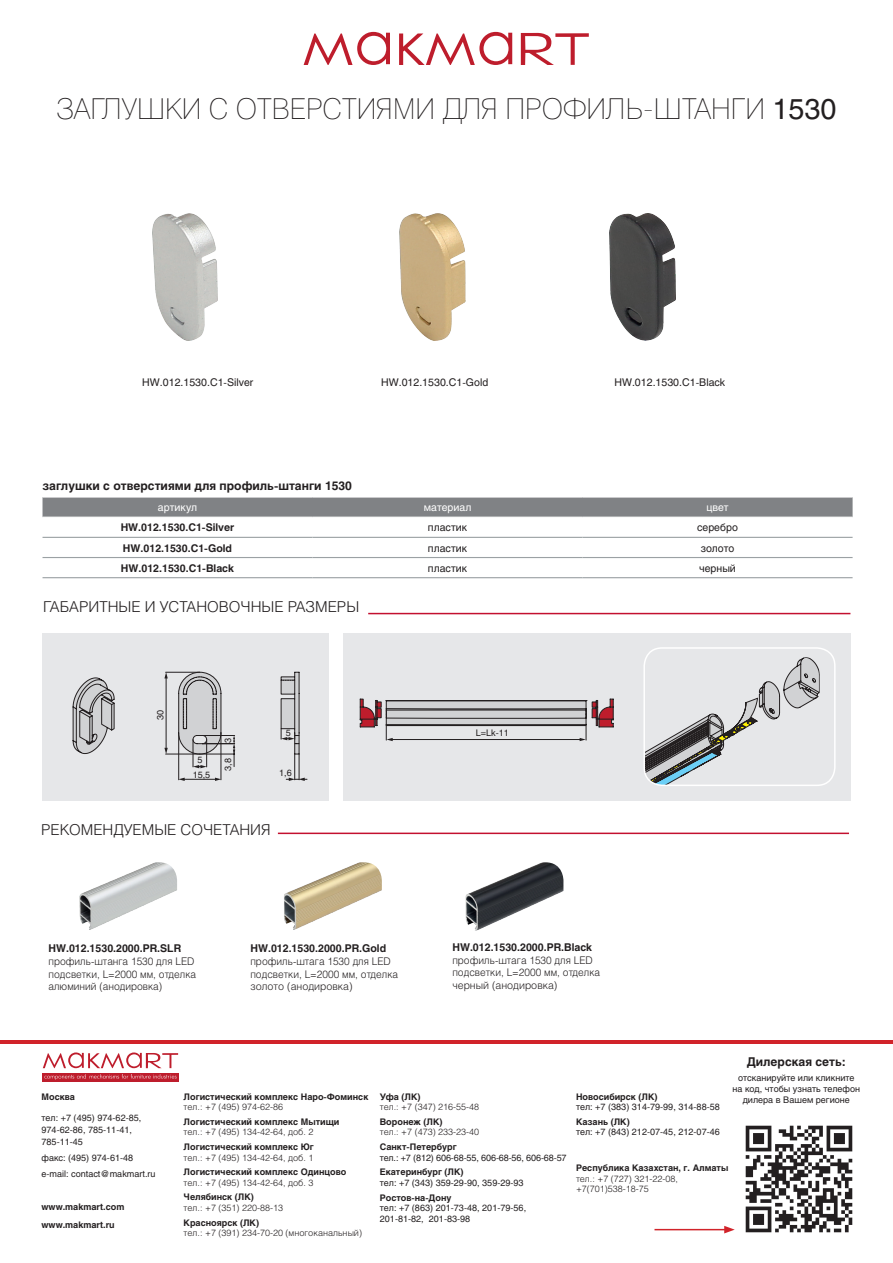
<style>
.page{position:relative;width:893px;height:1263px;background:#fff}
.page>*{position:absolute;margin:0;border:0;box-sizing:border-box;transform-origin:0 0}
.артикулы{font:28.5px "Helios Thin C";color:#231f20}
.t1{font:300 15px "Helios";color:#231f20}
.артикулы-2{font:700 12px "Helios C";color:#231f20}
.t2{font:700 10.65px "Helios C";color:#231f20}
.t3{font:300 10.65px "Helios";color:#231f20}
.t4{font:300 10.5px "Helios";color:#231f20;scale:.96 1}
.t5{font:700 10.5px "Helios";color:#231f20}
.t6{font:10.5px "Helios";color:#231f20}
.t7{font:10.5px "Helios C";color:#231f20}
.t8{font:10.5px "Helios C";color:#fff}
.схемы{font:9px/12px "Helios C";color:#231f20}
.t9{font:700 9px/17.5px "Helios C";color:#231f20}
.t10{font:300 9px/10.5px "Helios";color:#231f20}
.s1{font-family:"Helios"}
</style>
<div class="page">
<svg style="left:399px;top:32px;width:113px;height:33px"></svg>
<svg style="left:304px;top:32px;width:86px;height:33px"></svg>
<svg style="left:521px;top:33px;width:68px;height:32px"></svg>
<hr style="left:0;top:1040px;width:893px;height:3px;background:#d1232a">
<img style="left:745px;top:1125px;width:108px;height:108px">
<div style="left:43px;top:1073px;width:136px;height:8px;background:#be1d2c"></div>
<svg style="left:44px;top:1074px;width:133px;height:6px"></svg>
<svg style="left:43px;top:1052px;width:135px;height:16px"></svg>
<hr style="left:654px;top:1229px;width:72px;height:1px;background:#d1232a">
<svg style="left:724px;top:1226px;width:11px;height:7px"></svg>
<img style="left:153px;top:213px;width:64px;height:128px">
<img style="left:400px;top:213px;width:66px;height:128px">
<img style="left:609px;top:213px;width:66px;height:128px">
<hr style="left:368px;top:613px;width:482px;height:1px;background:#c3102f">
<div style="left:43px;top:498px;width:810px;height:19px;background:#808285"></div>
<hr style="left:43px;top:537px;width:270px;height:1px;background:#9ba1a4">
<hr style="left:313px;top:537px;width:270px;height:1px;background:#9ba1a4">
<hr style="left:583px;top:537px;width:270px;height:1px;background:#9ba1a4">
<hr style="left:43px;top:557px;width:270px;height:1px;background:#9ba1a4">
<hr style="left:313px;top:557px;width:270px;height:1px;background:#9ba1a4">
<hr style="left:583px;top:557px;width:270px;height:1px;background:#9ba1a4">
<hr style="left:43px;top:577px;width:270px;height:1px;background:#9ba1a4">
<hr style="left:313px;top:577px;width:270px;height:1px;background:#9ba1a4">
<hr style="left:583px;top:577px;width:270px;height:1px;background:#9ba1a4">
<div style="left:43px;top:633px;width:286px;height:168px;background:#e6e7e9"></div>
<div style="left:343px;top:633px;width:507px;height:168px;background:#e6e7e9"></div>
<hr style="left:278px;top:832px;width:571px;height:2px;background:#c3102f">
<img style="left:79px;top:862px;width:98px;height:68px">
<img style="left:284px;top:862px;width:98px;height:68px">
<img style="left:465px;top:862px;width:98px;height:68px">
<svg style="left:72px;top:671px;width:235px;height:110px"></svg>
<svg style="left:360px;top:698px;width:254px;height:43px"></svg>
<svg style="left:646px;top:657px;width:174px;height:126px"></svg>
<div style="left:643px;top:647px;width:193px;height:139px;border:2px solid #fff;border-radius:18px"></div>
<p class="артикулы" style="left:56px;top:92px;width:782px">ЗАГЛУШКИ С ОТВЕРСТИЯМИ ДЛЯ ПРОФИЛЬ-ШТАНГИ <span class="s1">1530</span></p>
<p class="t6" style="left:142px;top:376px;width:113px">HW.012.1530.C1-Silver</p>
<p class="t6" style="left:381px;top:376px;width:109px">HW.012.1530.C1-Gold</p>
<p class="t6" style="left:614px;top:376px;width:112px">HW.012.1530.C1-Black</p>
<p class="артикулы-2" style="left:43px;top:478px;width:311px">заглушки с отверстиями для профиль-штанги 1530</p>
<p class="t8" style="left:158px;top:501px;width:41px">артикул</p>
<p class="t8" style="left:424px;top:501px;width:49px">материал</p>
<p class="t8" style="left:706px;top:501px;width:24px">цвет</p>
<p class="t5" style="left:121px;top:521px;width:115px">HW.012.1530.C1-Silver</p>
<p class="t7" style="left:428px;top:521px;width:41px">пластик</p>
<p class="t7" style="left:697px;top:521px;width:42px">серебро</p>
<p class="t5" style="left:123px;top:542px;width:111px">HW.012.1530.C1-Gold</p>
<p class="t7" style="left:428px;top:541px;width:41px">пластик</p>
<p class="t7" style="left:701px;top:541px;width:35px">золото</p>
<p class="t5" style="left:121px;top:562px;width:115px">HW.012.1530.C1-Black</p>
<p class="t7" style="left:428px;top:562px;width:41px">пластик</p>
<p class="t7" style="left:699px;top:562px;width:38px">черный</p>
<p class="t1" style="left:43px;top:598px;width:318px">ГАБАРИТНЫЕ И УСТАНОВОЧНЫЕ РАЗМЕРЫ</p>
<p class="схемы" style="left:154px;top:720px;width:12px;rotate:-90deg">30</p>
<p class="схемы" style="left:222px;top:743px;width:7px;rotate:-90deg">3</p>
<p class="схемы" style="left:286px;top:727px;width:7px">5</p>
<p class="схемы" style="left:197px;top:754px;width:7px">5</p>
<p class="схемы" style="left:222px;top:771px;width:14px;rotate:-90deg">3,8</p>
<p class="схемы" style="left:193px;top:768px;width:19px">15,5</p>
<p class="схемы" style="left:279px;top:767px;width:14px">1,6</p>
<p class="t1" style="left:41px;top:821px;width:231px">РЕКОМЕНДУЕМЫЕ СОЧЕТАНИЯ</p>
<p class="t2" style="left:48px;top:942px;width:134px">HW.012.1530.2000.PR.SLR</p>
<p class="t4" style="left:48px;top:955px;width:154px">профиль-штанга 1530 для LED</p>
<p class="t4" style="left:48px;top:968px;width:155px">подсветки, L=2000 мм, отделка</p>
<p class="t4" style="left:48px;top:980px;width:120px">алюминий (анодировка)</p>
<p class="t2" style="left:250px;top:942px;width:137px">HW.012.1530.2000.PR.Gold</p>
<p class="t4" style="left:250px;top:955px;width:148px">профиль-штага 1530 для LED</p>
<p class="t4" style="left:250px;top:968px;width:155px">подсветки, L=2000 мм, отделка</p>
<p class="t3" style="left:250px;top:980px;width:104px">золото (анодировка)</p>
<p class="схемы" style="left:476px;top:726px;width:35px">L=Lk-11</p>
<p class="t2" style="left:452px;top:941px;width:141px">HW.012.1530.2000.PR.Black</p>
<p class="t4" style="left:452px;top:954px;width:148px">профиль-штага 1530 для LED</p>
<p class="t4" style="left:452px;top:966px;width:155px">подсветки, L=2000 мм, отделка</p>
<p class="t3" style="left:452px;top:979px;width:107px">черный (анодировка)</p>
<p class="t9" style="left:42px;top:1087px;width:35px">Москва</p>
<p class="схемы" style="left:42px;top:1111px;width:101px">тел: +7 (495) 974-62-85,<br>974-62-86, 785-11-41,<br>785-11-45</p>
<p class="схемы" style="left:42px;top:1149px;width:116px;line-height:16.2px">факс: (495) 974-61-48 e-mail: contact@makmart.ru</p>
<p class="t9" style="left:42px;top:1198px;width:84px">www.makmart.com www.makmart.ru</p>
<p class="t9" style="left:184px;top:1087px;width:186px">Логистический комплекс Наро-Фоминск</p>
<p class="t10" style="left:184px;top:1101px;width:101px">тел.: +7 (495) 974-62-86</p>
<p class="t9" style="left:184px;top:1113px;width:157px">Логистический комплекс Мытищи</p>
<p class="t10" style="left:184px;top:1127px;width:131px">тел.: +7 (495) 134-42-64, доб. 2</p>
<p class="t9" style="left:184px;top:1138px;width:132px">Логистический комплекс Юг</p>
<p class="t10" style="left:184px;top:1152px;width:131px">тел.: +7 (495) 134-42-64, доб. 1</p>
<p class="t9" style="left:184px;top:1163px;width:164px">Логистический комплекс Одинцово</p>
<p class="t10" style="left:184px;top:1177px;width:131px">тел.: +7 (495) 134-42-64, доб. 3</p>
<p class="t9" style="left:184px;top:1188px;width:72px">Челябинск (ЛК)</p>
<p class="t10" style="left:184px;top:1202px;width:101px">тел.: +7 (351) 220-88-13</p>
<p class="t9" style="left:184px;top:1213px;width:77px">Красноярск (ЛК)</p>
<p class="t10" style="left:184px;top:1227px;width:180px">тел.: +7 (391) 234-70-20 (многоканальный)</p>
<p class="t9" style="left:380px;top:1087px;width:42px">Уфа (ЛК)</p>
<p class="t10" style="left:380px;top:1101px;width:101px">тел.: +7 (347) 216-55-48</p>
<p class="t9" style="left:380px;top:1113px;width:64px">Воронеж (ЛК)</p>
<p class="t10" style="left:380px;top:1127px;width:101px">тел.: +7 (473) 233-23-40</p>
<p class="t9" style="left:380px;top:1138px;width:78px">Санкт-Петербург</p>
<p class="схемы" style="left:380px;top:1151px;width:188px">тел.: +7 (812) 606-68-55, 606-68-56, 606-68-57</p>
<p class="t9" style="left:380px;top:1163px;width:85px">Екатеринбург (ЛК)</p>
<p class="схемы" style="left:380px;top:1176px;width:145px">тел: +7 (343) 359-29-90, 359-29-93</p>
<p class="t9" style="left:380px;top:1188px;width:73px">Ростов-на-Дону</p>
<p class="схемы" style="left:380px;top:1202px;width:148px;line-height:10.5px">тел: +7 (863) 201-73-48, 201-79-56,<br>201-81-82, 201-83-98</p>
<h3 class="артикулы-2" style="left:747px;top:1055px;width:101px">Дилерская сеть:</h3>
<p class="схемы" style="left:733px;top:1073px;width:129px;line-height:10.8px;text-align:center">отсканируйте или кликните на код, чтобы узнать телефон</p>
<p class="t9" style="left:576px;top:1087px;width:83px">Новосибирск (ЛК)</p>
<p class="схемы" style="left:576px;top:1101px;width:145px">тел: +7 (383) 314-79-99, 314-88-58</p>
<p class="t9" style="left:576px;top:1113px;width:55px">Казань (ЛК)</p>
<p class="схемы" style="left:576px;top:1126px;width:145px">тел: +7 (843) 212-07-45, 212-07-46</p>
<p class="t9" style="left:576px;top:1159px;width:154px">Республика Казахстан, г. Алматы</p>
<p class="t10" style="left:576px;top:1173px;width:103px">тел.: +7 (727) 321-22-08, +7(701)538-18-75</p>
<p class="схемы" style="left:743px;top:1094px;width:109px">дилера в Вашем регионе</p>
</div>
